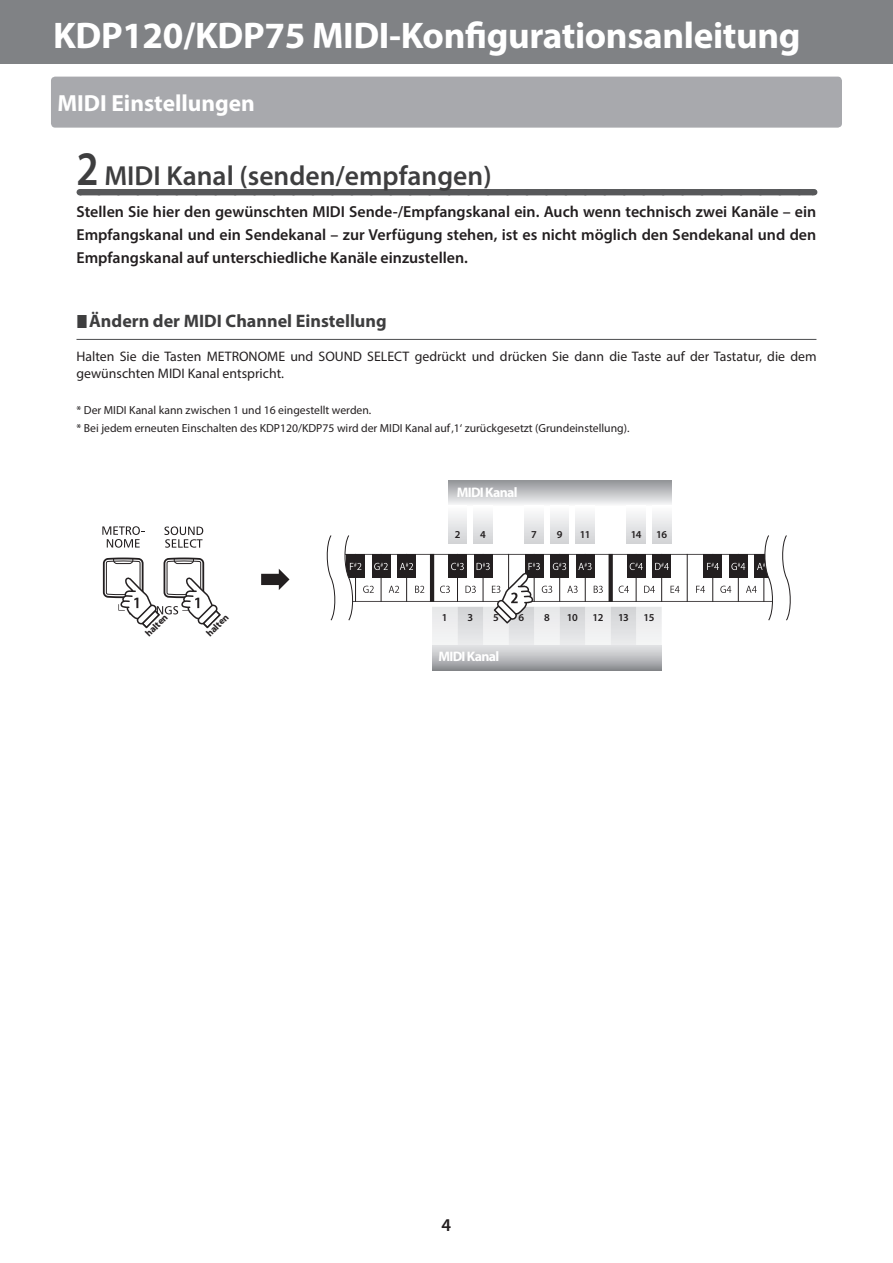
<style>
.page{position:relative;width:893px;height:1263px;background:#fff}
.page>*{position:absolute;margin:0;border:0;box-sizing:border-box;transform-origin:0 0}
.t1{font:700 37.2px "Myriad Pro";letter-spacing:-.01em;color:#fff}
.t2{font:600 27.6px "Myriad Pro";color:#3e3e3f}
.t3{font:700 23.4px "Myriad Pro";color:#fff}
.t4{font:700 18px "Myriad Pro";color:#3e3e3f}
.t5{font:600 18px "Myriad Pro";color:#231f20}
.t6{font:600 15.9px/23.4px "Myriad Pro";color:#231f20;text-align:justify}
.t7{font:13.8px/17px "Myriad Pro";color:#231f20}
.t8{font:700 13.8px "Myriad Pro";letter-spacing:-.05em;color:#fff}
.t9{font:11.7px/18.6px "Myriad Pro";color:#231f20}
.t10{font:600 10.65px "Myriad Pro";letter-spacing:-.05em;color:#231f20}
.t11{font:700 9.6px "Myriad Pro";color:#231f20}
.s1{font-size:48.3px}
</style>
<div class="page">
<div style="left:0;top:0;width:893px;height:64px;background:#808285"></div>
<div style="left:51px;top:77px;width:791px;height:51px;background:#a8a9ad;border-radius:4px"></div>
<div style="left:80px;top:189px;width:733px;height:6px;background:#57585a"></div>
<hr style="left:76px;top:339px;width:740px;height:1px;background:#57585a">
<hr style="left:344px;top:554px;width:433px;height:1px;background:#231f20">
<hr style="left:344px;top:601px;width:433px;height:1px;background:#231f20">
<hr style="left:430px;top:554px;width:4px;height:48px;background:#231f20">
<hr style="left:508px;top:554px;width:1px;height:48px;background:#231f20">
<div style="left:608px;top:554px;width:5px;height:48px;background:#231f20"></div>
<hr style="left:687px;top:554px;width:1px;height:48px;background:#231f20">
<div style="left:627px;top:554px;width:18px;height:24px;background:#231f20"></div>
<div style="left:652px;top:554px;width:19px;height:24px;background:#231f20"></div>
<div style="left:448px;top:554px;width:19px;height:24px;background:#231f20"></div>
<div style="left:474px;top:554px;width:18px;height:24px;background:#231f20"></div>
<div style="left:525px;top:554px;width:18px;height:24px;background:#231f20"></div>
<div style="left:550px;top:554px;width:19px;height:24px;background:#231f20"></div>
<div style="left:576px;top:554px;width:18px;height:24px;background:#231f20"></div>
<svg style="left:326px;top:535px;width:98px;height:86px"></svg>
<div style="left:432px;top:645px;width:230px;height:26px;background:linear-gradient(to bottom,#eaebec,#8d8f93)"></div>
<div style="left:448px;top:480px;width:223px;height:26px;background:linear-gradient(to bottom,#909296,#f4f4f5)"></div>
<div style="left:576px;top:505px;width:18px;height:38px;background:linear-gradient(to bottom,#fff,#d3d4d7)"></div>
<div style="left:550px;top:505px;width:19px;height:38px;background:linear-gradient(to bottom,#fff,#d3d4d7)"></div>
<div style="left:525px;top:505px;width:18px;height:38px;background:linear-gradient(to bottom,#fff,#d3d4d7)"></div>
<div style="left:474px;top:505px;width:18px;height:38px;background:linear-gradient(to bottom,#fff,#d3d4d7)"></div>
<div style="left:448px;top:505px;width:19px;height:38px;background:linear-gradient(to bottom,#fff,#d3d4d7)"></div>
<div style="left:652px;top:505px;width:19px;height:38px;background:linear-gradient(to bottom,#fff,#d3d4d7)"></div>
<div style="left:627px;top:505px;width:18px;height:38px;background:linear-gradient(to bottom,#fff,#d3d4d7)"></div>
<svg style="left:261px;top:569px;width:28px;height:21px"></svg>
<svg style="left:102px;top:526px;width:42px;height:22px"></svg>
<svg style="left:164px;top:526px;width:39px;height:22px"></svg>
<svg style="left:103px;top:558px;width:118px;height:71px"></svg>
<svg style="left:432px;top:563px;width:247px;height:82px"></svg>
<svg style="left:696px;top:535px;width:95px;height:86px"></svg>
<h1 class="t1" style="left:53px;top:21px;width:749px">KDP120/KDP75 MIDI-Konfigurationsanleitung</h1>
<h3 class="t3" style="left:57px;top:94px;width:199px">MIDI Einstellungen</h3>
<h2 class="t2" style="left:76px;top:165px;width:417px"><span class="s1">2</span> MIDI Kanal (senden/empfangen)</h2>
<p class="t6" style="left:76px;top:201px;width:741px">Stellen Sie hier den gewünschten MIDI Sende-/Empfangskanal ein. Auch wenn technisch zwei Kanäle – ein Empfangskanal und ein Sendekanal – zur Verfügung stehen, ist es nicht möglich den Sendekanal und den Empfangskanal auf unterschiedliche Kanäle einzustellen.</p>
<p class="t4" style="left:89px;top:314px;width:299px">Ändern der MIDI Channel Einstellung</p>
<p class="t7" style="left:76px;top:349px;width:741px">Halten Sie die Tasten METRONOME und SOUND SELECT gedrückt und drücken Sie dann die Taste auf der Tastatur, die dem gewünschten MIDI Kanal entspricht.</p>
<p class="t9" style="left:76px;top:401px;width:554px">* Der MIDI Kanal kann zwischen 1 und 16 eingestellt werden.<br>* Bei jedem erneuten Einschalten des KDP120/KDP75 wird der MIDI Kanal auf ‚1‘ zurückgesetzt (Grundeinstellung).</p>
<p class="t11" style="left:144px;top:632px;width:29px;rotate:-45deg">halten</p>
<p class="t11" style="left:205px;top:632px;width:29px;rotate:-45deg">halten</p>
<p class="t8" style="left:457px;top:487px;width:62px">MIDI Kanal</p>
<p class="t10" style="left:455px;top:531px;width:7px">2</p>
<p class="t10" style="left:480px;top:531px;width:7px">4</p>
<p class="t10" style="left:531px;top:531px;width:7px">7</p>
<p class="t10" style="left:557px;top:531px;width:7px">9</p>
<p class="t10" style="left:580px;top:531px;width:12px">11</p>
<p class="t10" style="left:631px;top:531px;width:12px">14</p>
<p class="t10" style="left:656px;top:531px;width:12px">16</p>
<p class="t10" style="left:442px;top:613px;width:7px">1</p>
<p class="t10" style="left:467px;top:613px;width:7px">3</p>
<p class="t10" style="left:493px;top:613px;width:7px">5</p>
<p class="t10" style="left:518px;top:613px;width:7px">6</p>
<p class="t10" style="left:544px;top:613px;width:7px">8</p>
<p class="t10" style="left:567px;top:613px;width:12px">10</p>
<p class="t10" style="left:592px;top:613px;width:12px">12</p>
<p class="t10" style="left:618px;top:613px;width:12px">13</p>
<p class="t10" style="left:643px;top:613px;width:12px">15</p>
<p class="t8" style="left:438px;top:652px;width:62px">MIDI Kanal</p>
<p class="t5" style="left:442px;top:1218px;width:11px">4</p>
</div>
